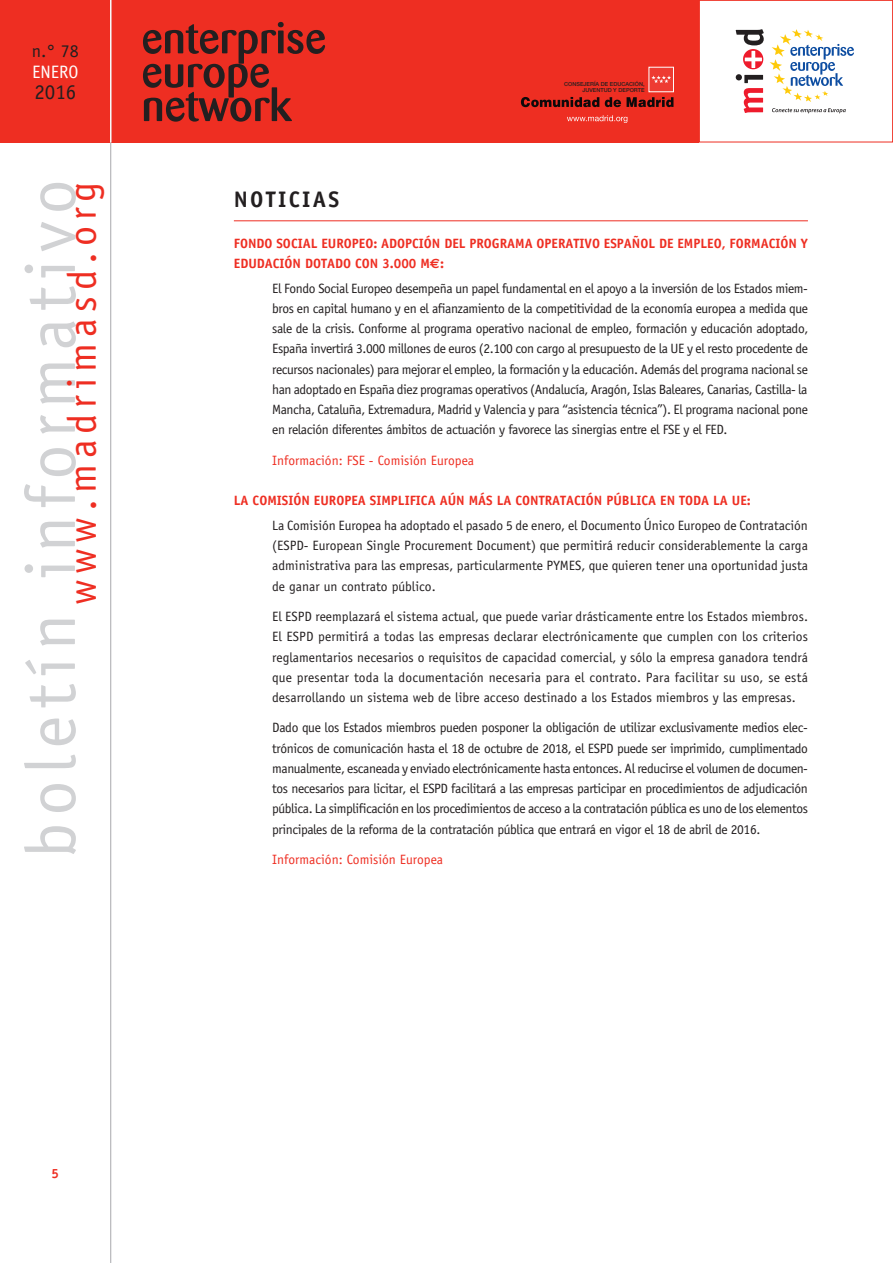
<style>
.page{position:relative;width:893px;height:1263px;background:#fff}
.page>*{position:absolute;margin:0;border:0;box-sizing:border-box;transform-origin:0 0}
.t1{font:70.35px "Officina Sans";letter-spacing:.1em;color:#d1d2d4}
.t2{font:40.2px "Officina Sans";letter-spacing:.15em;color:#ee2e22}
.t3{font:700 22.5px "Officina Sans";letter-spacing:.1em;color:#231f20}
.t4{font:21px "Officina Sans";color:#231f20}
.t5{font:18px "Officina Sans";color:#231f20}
.t6{font:18px "Officina Sans";color:#fff}
.t7{font:13.5px/20.2px "Officina Sans";letter-spacing:-.03em;color:#231f20;text-align:justify}
.t8{font:700 13.5px/20.2px "Officina Sans";color:#ee2e22}
.t9{font:13.5px "Officina Sans";color:#ee2e22}
.t10{font:700 13.35px "Officina Sans";color:#ee2e22}
.t11{font:500 5.55px/5.2px "Helvetica Neue";color:#231f20;text-align:right}
.s1{font-weight:700;color:#ee2e22}
.s2{font-family:"Euro Sans";font-weight:700;color:#ee2e22}
</style>
<div class="page">
<div style="left:0;top:0;width:699px;height:142px;background:#ee2e22"></div>
<hr style="left:110px;top:0;width:1px;height:1263px;background:#a8a9ad">
<div style="left:699px;top:0;width:194px;height:142px;background:#fff;border:1px solid #ee2e22"></div>
<svg style="left:143px;top:22px;width:182px;height:100px"></svg>
<svg style="left:770px;top:29px;width:84px;height:73px"></svg>
<svg style="left:772px;top:108px;width:74px;height:5px"></svg>
<svg style="left:743px;top:49px;width:20px;height:20px"></svg>
<svg style="left:736px;top:74px;width:27px;height:39px"></svg>
<svg style="left:745px;top:51px;width:17px;height:17px"></svg>
<svg style="left:736px;top:29px;width:28px;height:16px"></svg>
<svg style="left:521px;top:97px;width:152px;height:10px"></svg>
<div style="left:649px;top:67px;width:24px;height:25px;background:#ee3b32"></div>
<div style="left:649px;top:67px;width:25px;height:25px;border:1px solid #fff"></div>
<svg style="left:651px;top:75px;width:20px;height:8px"></svg>
<svg style="left:567px;top:115px;width:60px;height:8px"></svg>
<hr style="left:110px;top:0;width:1px;height:142px;background:#fff">
<hr style="left:234px;top:220px;width:574px;height:1px;background:#ee2e22">
<h3 class="t5" style="left:32px;top:40px;width:48px">n.° 78</h3>
<h3 class="t6" style="left:32px;top:61px;width:48px">enero</h3>
<h3 class="t4" style="left:34px;top:80px;width:43px">2016</h3>
<h1 class="t1" style="left:10px;top:858px;width:680px;rotate:-90deg">boletín informativo</h1>
<h2 class="t2" style="left:59px;top:605px;width:425px;rotate:-90deg">www.madrimasd.org</h2>
<p class="t10" style="left:52px;top:1165px;width:9px">5</p>
<p class="t11" style="left:564px;top:82px;width:82px">CONSEJERÍA DE EDUCACIÓN,<br>JUVENTUD Y DEPORTE</p>
<h3 class="t3" style="left:234px;top:186px;width:106px">NOTICIAS</h3>
<p class="t8" style="left:234px;top:233px;width:576px">FONDO SOCIAL EUROPEO: ADOPCIÓN DEL PROGRAMA OPERATIVO ESPAÑOL DE EMPLEO, FORMACIÓN Y<br>EDUD</p>
<p class="t7" style="left:272px;top:251px;width:537px;line-height:24.5px;text-indent:-7px"><span class="s1">ACIÓN DOTADO CON 3.000 M</span><span class="s2">€</span><span class="s1">:<br></span>El Fondo Social Europeo desempeña un papel fundamental en el apoyo a la inversión de los Estados miem-</p>
<p class="t7" style="left:272px;top:298px;width:538px">bros en capital humano y en el afianzamiento de la competitividad de la economía europea a medida que sale de la crisis. Conforme al programa operativo nacional de empleo, formación y educación adoptado, España invertirá 3.000 millones de euros (2.100 con cargo al presupuesto de la UE y el resto procedente de recursos nacionales) para mejorar el empleo, la formación y la educación. Además del programa nacional se han adoptado en España diez programas operativos (Andalucía, Aragón, Islas Baleares, Canarias, Castilla- la Mancha, Cataluña, Extremadura, Madrid y Valencia y para “asistencia técnica”). El programa nacional pone en relación diferentes ámbitos de actuación y favorece las sinergias entre el FSE y el FED.</p>
<p class="t9" style="left:272px;top:452px;width:204px">Información: FSE - Comisión Europea</p>
<p class="t8" style="left:234px;top:490px;width:244px">LA COMISIÓN EUROPEA SIMPLIFICA AÚN MÁS</p>
<p class="t8" style="left:497px;top:490px;width:256px">LA CONTRATACIÓN PÚBLICA EN TODA LA UE:</p>
<p class="t7" style="left:272px;top:515px;width:537px">La Comisión Europea ha adoptado el pasado 5 de enero, el Documento Único Europeo de Contratación (ESPD- European Single Procurement Document) que permitirá reducir considerablemente la carga administrativa para las empresas, particularmente PYMES, que quieren tener una oportunidad justa de ganar un contrato público.</p>
<p class="t7" style="left:272px;top:606px;width:537px">El ESPD reemplazará el sistema actual, que puede variar drásticamente entre los Estados miembros.<br>El ESPD permitirá a todas las empresas declarar electrónicamente que cumplen con los criterios reglamentarios necesarios o requisitos de capacidad comercial, y sólo la empresa ganadora tendrá que presentar toda la documentación necesaria para el contrato. Para facilitar su uso, se está desarrollando un sistema web de libre acceso destinado a los Estados miembros y las empresas.</p>
<p class="t7" style="left:272px;top:718px;width:537px">Dado que los Estados miembros pueden posponer la obligación de utilizar exclusivamente medios elec&shy;trónicos de comunicación hasta el 18 de octubre de 2018, el ESPD puede ser imprimido, cumplimentado manualmente, escaneada y enviado electrónicamente hasta entonces. Al reducirse el volumen de documen&shy;tos necesarios para licitar, el ESPD facilitará a las empresas participar en procedimientos de adjudicación pública. La simplificación en los procedimientos de acceso a la contratación pública es uno de los elementos principales de la reforma de la contratación pública que entrará en vigor el 18 de abril de 2016.</p>
<p class="t9" style="left:272px;top:851px;width:173px">Información: Comisión Europea</p>
</div>
